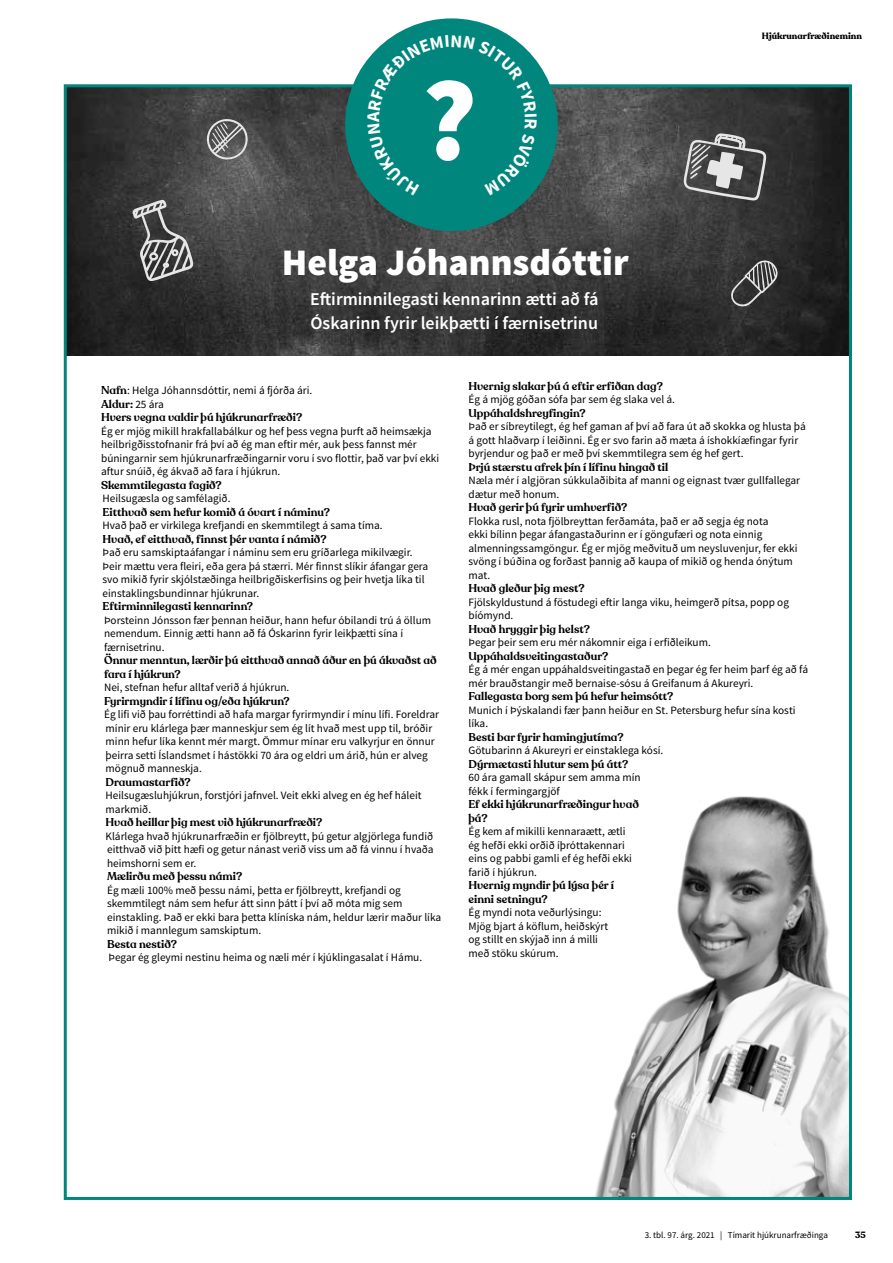
<style>
.page{position:relative;width:893px;height:1263px;background:#fff}
.page>*{position:absolute;margin:0;border:0;box-sizing:border-box;transform-origin:0 0}
.t1{font:900 116.4px "Source Sans Pro";color:#fff}
.t2{font:900 37.5px "Source Sans Pro";color:#fff}
.t3{font:600 18px/24px "Source Sans Pro";color:#fff}
.t4{font:11.25px/13.5px "Source Sans Pro";color:#000}
.t5{font:600 11.25px/13.5px "Recoleta Alt";color:#000}
.t6{font:9px "Source Sans Pro";color:#000}
.t7{font:700 9px "Recoleta Alt";color:#000}
.s1{font-family:"Recoleta Alt";font-weight:600}
.s2{font-family:"Source Sans Pro";font-weight:400}
</style>
<div class="page">
<img style="left:595px;top:796px;width:253px;height:400px">
<img style="left:68px;top:88px;width:780px;height:268px">
<div style="left:345px;top:18px;width:213px;height:213px;background:#00867d;border-radius:50%"></div>
<svg style="left:683px;top:133px;width:83px;height:68px;background:#707070"></svg>
<svg style="left:206px;top:119px;width:44px;height:41px;background:#777"></svg>
<svg style="left:730px;top:259px;width:49px;height:48px;background:#505050"></svg>
<svg style="left:132px;top:199px;width:63px;height:83px;background:#616161"></svg>
<svg style="left:367px;top:35px;width:170px;height:160px"></svg>
<h1 class="t1" style="left:422px;top:45px;width:57px">?</h1>
<h2 class="t2" style="left:282px;top:238px;width:348px">Helga Jóhannsdóttir</h2>
<h3 class="t3" style="left:310px;top:288px;width:290px">Eftirminnilegasti kennarinn ætti að fá<br>Óskarinn fyrir leikþætti í færnisetrinu</h3>
<p class="t7" style="left:762px;top:30px;width:101px">Hjúkrunarfræðineminn</p>
<p class="t4" style="left:101px;top:384px;width:213px"><span class="s1">Nafn</span>: Helga Jóhannsdóttir, nemi á fjórða ári.</p>
<p class="t5" style="left:101px;top:397px;width:203px">Aldur: <span class="s2">25 ára<br></span>Hvers vegna valdir þú hjúkrunarfræði?</p>
<p class="t4" style="left:101px;top:424px;width:340px">Ég er mjög mikill hrakfallabálkur og hef þess vegna þurft að heimsækja heilbrigðisstofnanir frá því að ég man eftir mér, auk þess fannst mér búningarnir sem hjúkrunarfræðingarnir voru í svo flottir, það var því ekki aftur snúið, ég ákvað að fara í hjúkrun.</p>
<p class="t5" style="left:101px;top:478px;width:122px">Skemmtilegasta fagið?</p>
<p class="t4" style="left:103px;top:492px;width:129px">Heilsugæsla og samfélagið.</p>
<p class="t5" style="left:103px;top:505px;width:229px">Eitthvað sem hefur komið á óvart í náminu?</p>
<p class="t4" style="left:103px;top:519px;width:282px">Hvað það er virkilega krefjandi en skemmtilegt á sama tíma.</p>
<p class="t5" style="left:103px;top:532px;width:225px">Hvað, ef eitthvað, finnst þér vanta í námið?</p>
<p class="t4" style="left:103px;top:546px;width:327px">Það eru samskiptaáfangar í náminu sem eru gríðarlega mikilvægir.<br>Þeir mættu vera fleiri, eða gera þá stærri. Mér finnst slíkir áfangar gera svo mikið fyrir skjólstæðinga heilbrigðiskerfisins og þeir hvetja líka til einstaklingsbundinnar hjúkrunar.</p>
<p class="t5" style="left:103px;top:600px;width:152px">Eftirminnilegasti kennarinn?</p>
<p class="t4" style="left:104px;top:613px;width:328px">Þorsteinn Jónsson fær þennan heiður, hann hefur óbilandi trú á öllum nemendum. Einnig ætti hann að fá Óskarinn fyrir leikþætti sína í færnisetrinu.</p>
<p class="t5" style="left:104px;top:654px;width:334px">Önnur menntun, lærðir þú eitthvað annað áður en þú ákvaðst að fara í hjúkrun?</p>
<p class="t4" style="left:104px;top:681px;width:187px">Nei, stefnan hefur alltaf verið á hjúkrun.</p>
<p class="t5" style="left:104px;top:694px;width:187px">Fyrirmyndir í lífinu og/eða hjúkrun?</p>
<p class="t4" style="left:104px;top:708px;width:336px">Ég lifi við þau forréttindi að hafa margar fyrirmyndir í mínu lífi. Foreldrar mínir eru klárlega þær manneskjur sem ég lít hvað mest upp til, bróðir minn hefur líka kennt mér margt. Ömmur mínar eru valkyrjur en önnur þeirra setti Íslandsmet í hástökki 70 ára og eldri um árið, hún er alveg mögnuð manneskja.</p>
<p class="t5" style="left:106px;top:775px;width:87px">Draumastarfið?</p>
<p class="t4" style="left:106px;top:789px;width:317px">Heilsugæsluhjúkrun, forstjóri jafnvel. Veit ekki alveg en ég hef háleit markmið.</p>
<p class="t5" style="left:106px;top:816px;width:218px">Hvað heillar þig mest við hjúkrunarfræði?</p>
<p class="t4" style="left:106px;top:829px;width:330px;text-align:justify">Klárlega hvað hjúkrunarfræðin er fjölbreytt, þú getur algjörlega fundið eitthvað við þitt hæfi og getur nánast verið viss um að fá vinnu í hvaða heimshorni sem er.</p>
<p class="t5" style="left:107px;top:870px;width:137px">Mælirðu með þessu námi?</p>
<p class="t4" style="left:107px;top:883px;width:336px">Ég mæli 100% með þessu námi, þetta er fjölbreytt, krefjandi og skemmtilegt nám sem hefur átt sinn þátt í því að móta mig sem einstakling. Það er ekki bara þetta klíníska nám, heldur lærir maður líka mikið í mannlegum samskiptum.</p>
<p class="t5" style="left:107px;top:937px;width:71px">Besta nestið?</p>
<p class="t4" style="left:109px;top:951px;width:315px">Þegar ég gleymi nestinu heima og næli mér í kjúklingasalat í Hámu.</p>
<p class="t5" style="left:468px;top:379px;width:196px">Hvernig slakar þú á eftir erfiðan dag?</p>
<p class="t4" style="left:468px;top:393px;width:208px">Ég á mjög góðan sófa þar sem ég slaka vel á.</p>
<p class="t5" style="left:468px;top:406px;width:119px">Uppáhaldshreyfingin?</p>
<p class="t4" style="left:468px;top:420px;width:339px">Það er síbreytilegt, ég hef gaman af því að fara út að skokka og hlusta þá á gott hlaðvarp í leiðinni. Ég er svo farin að mæta á íshokkíæfingar fyrir byrjendur og það er með því skemmtilegra sem ég hef gert.</p>
<p class="t5" style="left:468px;top:460px;width:201px">Þrjú stærstu afrek þín í lífinu hingað til</p>
<p class="t4" style="left:468px;top:474px;width:333px">Næla mér í algjöran súkkulaðibita af manni og eignast tvær gullfallegar dætur með honum.</p>
<p class="t5" style="left:468px;top:501px;width:160px">Hvað gerir þú fyrir umhverfið?</p>
<p class="t4" style="left:468px;top:514px;width:330px">Flokka rusl, nota fjölbreyttan ferðamáta, það er að segja ég nota<br>ekki bílinn þegar áfangastaðurinn er í göngufæri og nota einnig almenningssamgöngur. Ég er mjög meðvituð um neysluvenjur, fer ekki svöng í búðina og forðast þannig að kaupa of mikið og henda ónýtum mat.</p>
<p class="t5" style="left:468px;top:582px;width:118px">Hvað gleður þig mest?</p>
<p class="t4" style="left:468px;top:595px;width:322px">Fjölskyldustund á föstudegi eftir langa viku, heimgerð pítsa, popp og bíómynd.</p>
<p class="t5" style="left:468px;top:622px;width:123px">Hvað hryggir þig helst?</p>
<p class="t4" style="left:468px;top:636px;width:244px">Þegar þeir sem eru mér nákomnir eiga í erfiðleikum.</p>
<p class="t5" style="left:468px;top:649px;width:141px">Uppáhaldsveitingastaður?</p>
<p class="t4" style="left:468px;top:663px;width:341px">Ég á mér engan uppáhaldsveitingastað en þegar ég fer heim þarf ég að fá mér brauðstangir með bernaise-sósu á Greifanum á Akureyri.</p>
<p class="t5" style="left:468px;top:690px;width:206px">Fallegasta borg sem þú hefur heimsótt?</p>
<p class="t4" style="left:468px;top:703px;width:329px">Munich í Þýskalandi fær þann heiður en St. Petersburg hefur sína kosti líka.</p>
<p class="t5" style="left:468px;top:730px;width:157px">Besti bar fyrir hamingjutíma?</p>
<p class="t4" style="left:468px;top:744px;width:196px">Götubarinn á Akureyri er einstaklega kósí.</p>
<p class="t5" style="left:468px;top:757px;width:161px">Dýrmætasti hlutur sem þú átt?</p>
<p class="t4" style="left:468px;top:771px;width:174px">60 ára gamall skápur sem amma mín fékk í fermingargjöf</p>
<p class="t5" style="left:468px;top:798px;width:172px">Ef ekki hjúkrunarfræðingur hvað þá?</p>
<p class="t4" style="left:468px;top:825px;width:165px">Ég kem af mikilli kennaraætt, ætli ég hefði ekki orðið íþróttakennari eins og pabbi gamli ef ég hefði ekki farið í hjúkrun.</p>
<p class="t5" style="left:468px;top:879px;width:147px">Hvernig myndir þú lýsa þér í einni setningu?</p>
<p class="t4" style="left:468px;top:906px;width:141px">Ég myndi nota veðurlýsingu:<br>Mjög bjart á köflum, heiðskýrt og stillt en skýjað inn á milli með stöku skúrum.</p>
<p class="t6" style="left:645px;top:1229px;width:185px">3. tbl. 97. árg. 2021 | Tímarit hjúkrunarfræðinga</p>
<p class="t7" style="left:855px;top:1229px;width:12px">35</p>
</div>
